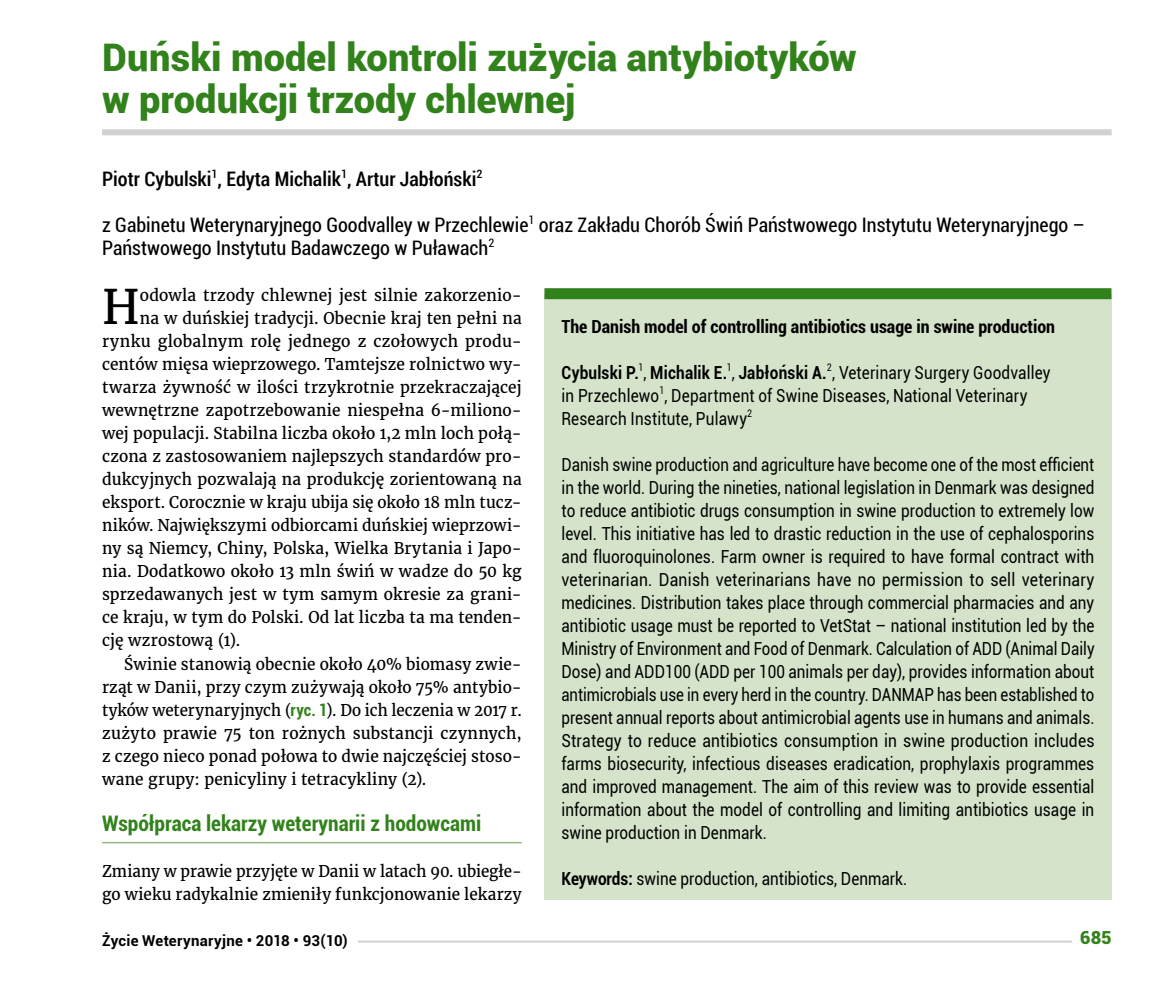
<style>
.page{position:relative;width:1174px;height:1004px;background:#fff}
.page>*{position:absolute;margin:0;border:0;box-sizing:border-box;transform-origin:0 0}
.t1{font:47px "Merriweather";color:#000}
.t2{font:900 38px/42px "Roboto";color:#32821c}
.t3{font:700 condensed 21.4px "Roboto";color:#32821c}
.t4{font:condensed 20px/23px "Roboto";color:#000}
.t5{font:500 condensed 20px "Roboto";color:#000}
.t6{font:18px/23px "Roboto";color:#000;text-align:justify;scale:.84 1}
.t7{font:18px/23px "Roboto";color:#000;scale:.85 1}
.t8{font:700 condensed 18px "Roboto";color:#000}
.t9{font:900 18px "Roboto";color:#32821c}
.t10{font:16px "Merriweather";letter-spacing:.01em;color:#000}
.t11{font:16px/23px "Merriweather";letter-spacing:.01em;color:#000;scale:.95 1}
.t12{font:16px "Merriweather";letter-spacing:.01em;color:#000;scale:.96 1}
.t13{font:700 15px "Roboto";letter-spacing:.02em;color:#000}
.s1{font-family:"Roboto";font-weight:700;font-stretch:condensed;font-size:17px;color:#32821c}
.s2{font-weight:700}
</style>
<div class="page">
<hr style="left:102px;top:842px;width:420px;height:1px;background:#96ba7b">
<div style="left:102px;top:129px;width:1009px;height:6px;background:#d2d1d1"></div>
<div style="left:544px;top:294px;width:567px;height:605px;background:#d4e3c9"></div>
<div style="left:544px;top:288px;width:567px;height:11px;background:#32821c"></div>
<hr style="left:358px;top:940px;width:753px;height:2px;background:#d2d1d1">
<div style="left:1071px;top:931px;width:40px;height:20px;background:#fff"></div>
<h2 class="t2" style="left:102px;top:35px;width:756px">Duński model kontroli zużycia antybiotyków w produkcji trzody chlewnej</h2>
<p class="t5" style="left:102px;top:165px;width:382px">Piotr Cybulski<sup>1</sup>, Edyta Michalik<sup>1</sup>, Artur Jabłoński<sup>2</sup></p>
<p class="t4" style="left:102px;top:213px;width:984px">z Gabinetu Weterynaryjnego Goodvalley w Przechlewie<sup>1</sup> oraz Zakładu Chorób Świń Państwowego Instytutu Weterynaryjnego –<br>Państwowego Instytutu Badawczego w Puławach<sup>2</sup></p>
<h1 class="t1" style="left:102px;top:278px;width:39px">H</h1>
<p class="t10" style="left:140px;top:286px;width:383px">odowla trzody chlewnej jest silnie zakorzenio-</p>
<p class="t10" style="left:140px;top:309px;width:383px">na w duńskiej tradycji. Obecnie kraj ten pełni na</p>
<p class="t10" style="left:102px;top:332px;width:421px">rynku globalnym rolę jednego z czołowych produ-</p>
<p class="t10" style="left:102px;top:355px;width:421px">centów mięsa wieprzowego. Tamtejsze rolnictwo wy-</p>
<p class="t10" style="left:102px;top:378px;width:421px">twarza żywność w ilości trzykrotnie przekraczającej</p>
<p class="t10" style="left:102px;top:401px;width:421px">wewnętrzne zapotrzebowanie niespełna 6-miliono-</p>
<p class="t10" style="left:102px;top:424px;width:421px">wej populacji. Stabilna liczba około 1,2 mln loch połą-</p>
<p class="t10" style="left:102px;top:447px;width:421px">czona z zastosowaniem najlepszych standardów pro-</p>
<p class="t10" style="left:102px;top:470px;width:421px">dukcyjnych pozwalają na produkcję zorientowaną na</p>
<p class="t12" style="left:102px;top:493px;width:439px">eksport. Corocznie w kraju ubija się około 18 mln tucz-</p>
<p class="t12" style="left:102px;top:516px;width:439px">ników. Największymi odbiorcami duńskiej wieprzowi-</p>
<p class="t10" style="left:102px;top:539px;width:421px">ny są Niemcy, Chiny, Polska, Wielka Brytania i Japo-</p>
<p class="t10" style="left:102px;top:562px;width:421px">nia. Dodatkowo około 13 mln świń w wadze do 50 kg</p>
<p class="t10" style="left:102px;top:585px;width:421px">sprzedawanych jest w tym samym okresie za grani-</p>
<p class="t10" style="left:102px;top:608px;width:421px">ce kraju, w tym do Polski. Od lat liczba ta ma tenden-</p>
<p class="t10" style="left:102px;top:631px;width:140px">cję wzrostową (1).</p>
<p class="t10" style="left:124px;top:654px;width:399px">Świnie stanowią obecnie około 40% biomasy zwie-</p>
<p class="t10" style="left:102px;top:677px;width:421px">rząt w Danii, przy czym zużywają około 75% antybio-</p>
<p class="t11" style="left:102px;top:698px;width:443px">tyków weterynaryjnych (<span class="s1">ryc. 1</span>). Do ich leczenia w 2017 r.</p>
<p class="t10" style="left:102px;top:723px;width:421px">zużyto prawie 75 ton rożnych substancji czynnych,</p>
<p class="t10" style="left:102px;top:746px;width:421px">z czego nieco ponad połowa to dwie najczęściej stoso-</p>
<p class="t10" style="left:102px;top:769px;width:326px">wane grupy: penicyliny i tetracykliny (2).</p>
<p class="t3" style="left:102px;top:808px;width:381px">Współpraca lekarzy weterynarii z hodowcami</p>
<p class="t11" style="left:102px;top:859px;width:443px">Zmiany w prawie przyjęte w Danii w latach 90. ubiegłe&shy;go wieku radykalnie zmieniły funkcjonowanie lekarzy</p>
<p class="t8" style="left:561px;top:314px;width:495px">The Danish model of controlling antibiotics usage in swine production</p>
<p class="t7" style="left:561px;top:361px;width:577px"><span class="s2">Cybulski P.</span><sup>1</sup>, <span class="s2">Michalik E.</span><sup>1</sup>, <span class="s2">Jabłoński A.</span><sup>2</sup>, Veterinary Surgery Goodvalley in Przechlewo<sup>1</sup>, Department of Swine Diseases, National Veterinary<br>Research Institute, Pulawy<sup>2</sup></p>
<p class="t6" style="left:561px;top:453px;width:636px">Danish swine production and agriculture have become one of the most efficient in the world. During the nineties, national legislation in Denmark was designed to reduce antibiotic drugs consumption in swine production to extremely low level. This initiative has led to drastic reduction in the use of cephalosporins and fluoroquinolones. Farm owner is required to have formal contract with veterinarian. Danish veterinarians have no permission to sell veterinary medicines. Distribution takes place through commercial pharmacies and any antibiotic usage must be reported to VetStat – national institution led by the Ministry of Environment and Food of Denmark. Calculation of ADD (Animal Daily Dose) and ADD100 (ADD per 100 animals per day), provides information about antimicrobials use in every herd in the country. DANMAP has been established to present annual reports about antimicrobial agents use in humans and animals.<br>Strategy to reduce antibiotics consumption in swine production includes farms biosecurity, infectious diseases eradication, prophylaxis programmes and improved management. The aim of this review was to provide essential information about the model of controlling and limiting antibiotics usage in swine production in Denmark.</p>
<p class="t7" style="left:561px;top:867px;width:408px"><span class="s2">Keywords:</span> swine production, antibiotics, Denmark.</p>
<p class="t13" style="left:102px;top:929px;width:247px">Życie Weterynaryjne • 2018 • 93(10)</p>
<p class="t9" style="left:1080px;top:925px;width:33px">685</p>
</div>
